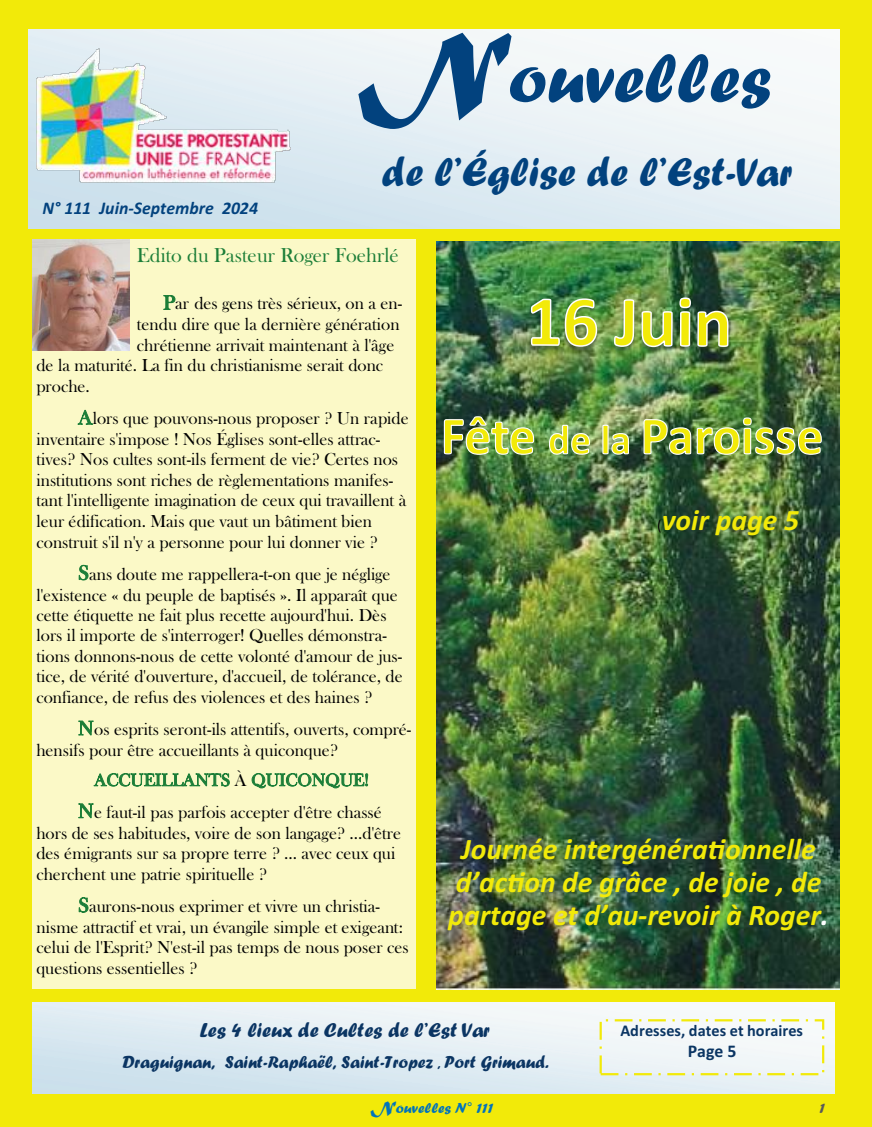
<style>
.page{position:relative;width:872px;height:1127px;background:#f2ea09}
.page>*{position:absolute;margin:0;border:0;box-sizing:border-box;transform-origin:0 0}
.t1{font:71.7px "Forte";color:#02427e}
.t2{font:41.85px "Forte";color:#02427e}
.t3{font:italic 700 29.85px/32.8px "Calibri";color:#f2ea09;text-align:center}
.t4{font:20.85px "Forte";color:#0b3563}
.t5{font:20.85px "Bask Old Face";color:#1c7e38}
.t6{font:18px "Bask Old Face";color:#000}
.t7{font:17.85px/20.5px "Bask Old Face";color:#000}
.t8{font:17.85px "Forte";color:#0b3563}
.t9{font:italic 700 17.85px "Calibri";color:#02427e}
.t10{font:700 17.85px "Calibri";color:#0b3563}
.t11{font:700 16.5px "Calibri";letter-spacing:.005em;color:#0b3563}
.t12{font:15px "Forte";letter-spacing:.005em;color:#0073bb}
.t13{font:15px "Forte";color:#595959}
.s1{font-family:"Matura MT Script Capitals";font-size:107.55px}
.s2{font-size:20.85px;color:#1c7e38}
.s3{font-size:21px;color:#1c7e38}
.s4{color:#1c7e38}
.s5{font-weight:400;font-style:normal;font-size:15px;color:#000}
.s6{color:#fff}
.s7{font-size:13.5px}
.s8{font-family:"Matura MT Script Capitals";font-size:18px}
</style>
<div class="page">
<svg style="left:29px;top:29px;width:810px;height:199px;background:#deebf2"></svg>
<img style="left:36px;top:46px;width:256px;height:139px">
<svg style="left:32px;top:1002px;width:802px;height:92px;background:#e1ecf3"></svg>
<div style="left:600px;top:1020px;width:223px;height:54px;background:#f3f7f8"></div>
<div style="left:599px;top:1019px;width:225px;height:56px;border:2px dashed #f2ea09"></div>
<img style="left:436px;top:241px;width:403px;height:748px">
<img style="left:443px;top:29px;width:379px;height:892px">
<div style="left:32px;top:239px;width:384px;height:750px;background:#fbf9c7"></div>
<img style="left:32px;top:239px;width:97px;height:111px">
<p class="t9" style="left:43px;top:201px;width:217px">N° 111 Juin-Septembre 2024</p>
<p class="t1" style="left:359px;top:52px;width:414px"><span class="s1">N</span>ouvelles</p>
<p class="t2" style="left:381px;top:154px;width:412px">de l’Église de l’Est-Var</p>
<p class="t5" style="left:137px;top:247px;width:263px">Edito du Pasteur Roger Foehrlé</p>
<p class="t7" style="left:163px;top:295px;width:240px"><span class="s2">P</span>ar des gens très sérieux, on a en-</p>
<p class="t7" style="left:137px;top:316px;width:264px">tendu dire que la dernière génération</p>
<p class="t7" style="left:137px;top:336px;width:259px">chrétienne arrivait maintenant à l'âge</p>
<p class="t7" style="left:36px;top:356px;width:348px">de la maturité. La fin du christianisme serait donc</p>
<p class="t7" style="left:36px;top:377px;width:55px">proche.</p>
<p class="t7" style="left:36px;top:409px;width:374px;text-indent:42px"><span class="s2">A</span>lors que pouvons-nous proposer ? Un rapide inventaire s'impose ! Nos Églises sont-elles attrac&shy;tives? Nos cultes sont-ils ferment de vie? Certes nos institutions sont riches de règlementations manifes&shy;tant l'intelligente imagination de ceux qui travaillent à leur édification. Mais que vaut un bâtiment bien construit s'il n'y a personne pour lui donner vie ?</p>
<p class="t6" style="left:78px;top:567px;width:314px"><span class="s3">S</span>ans doute me rappellera-t-on que je néglige</p>
<p class="t7" style="left:36px;top:586px;width:368px">l'existence « du peuple de baptisés ». Il apparaît que cette étiquette ne fait plus recette aujourd'hui. Dès lors il importe de s'interroger! Quelles démonstra&shy;tions donnons-nous de cette volonté d'amour de jus&shy;tice, de vérité d'ouverture, d'accueil, de tolérance, de confiance, de refus des violences et des haines ?</p>
<p class="t7" style="left:78px;top:720px;width:335px"><span class="s2">N</span>os esprits seront-ils attentifs, ouverts, compré-</p>
<p class="t6" style="left:36px;top:744px;width:303px">hensifs pour être accueillants à quiconque?</p>
<p class="t7" style="left:78px;top:765px;width:305px;line-height:32px;text-align:center"><span class="s4">ACCUEILLANTS</span> À <span class="s4">QUICONQUE!<br></span><span class="s2">N</span>e faut-il pas parfois accepter d'être chassé</p>
<p class="t7" style="left:36px;top:824px;width:366px">hors de ses habitudes, voire de son langage? ...d'être des émigrants sur sa propre terre ? ... avec ceux qui cherchent une patrie spirituelle ?</p>
<p class="t7" style="left:78px;top:897px;width:303px"><span class="s2">S</span>aurons-nous exprimer et vivre un christia-</p>
<p class="t6" style="left:36px;top:921px;width:368px">nisme attractif et vrai, un évangile simple et exigeant:</p>
<p class="t7" style="left:36px;top:938px;width:374px">celui de l'Esprit? N'est-il pas temps de nous poser ces questions essentielles ?</p>
<p class="t3" style="left:657px;top:506px;width:143px"><span class="s5">(</span>voir page 5</p>
<p class="t3" style="left:448px;top:836px;width:382px">Journée intergénéra琀onnelle d’ac琀on de grâce , de joie , de partage et d’au-revoir à Roger<span class="s6">.</span></p>
<p class="t4" style="left:200px;top:1021px;width:291px">Les 4 lieux de Cultes de l’Est Var</p>
<p class="t8" style="left:122px;top:1055px;width:428px">Draguignan, Saint-Raphaël, Saint-Tropez <span class="s7">,</span> Port Grimaud.</p>
<p class="t11" style="left:620px;top:1024px;width:184px">Adresses, dates et horaires</p>
<p class="t10" style="left:688px;top:1044px;width:50px">Page 5</p>
<p class="t12" style="left:371px;top:1102px;width:124px"><span class="s8">N</span>ouvelles N° 111</p>
<p class="t13" style="left:819px;top:1102px;width:7px">1</p>
</div>
